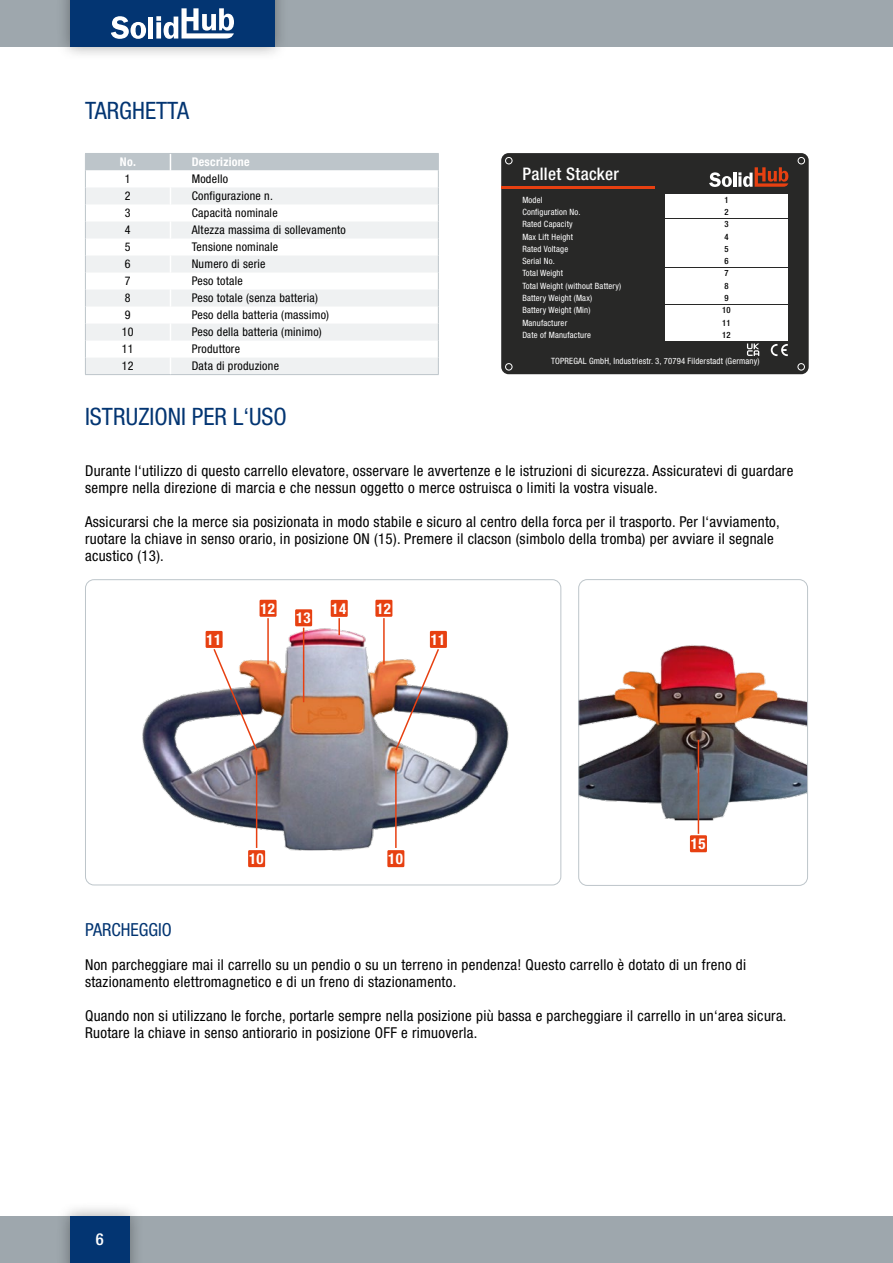
<style>
.page{position:relative;width:893px;height:1263px;background:#fff}
.page>*{position:absolute;margin:0;border:0;box-sizing:border-box;transform-origin:0 0}
.t1{font:condensed 24px "Helvetica Neue LT Pro";color:#033572}
.t2{font:condensed 18px "Helvetica Neue LT Pro";color:#033572}
.t3{font:500 condensed 17.4px "Helvetica Neue LT Pro";letter-spacing:.02em;color:#fff}
.t4{font:500 condensed 16.5px "Helvetica Neue LT Pro";color:#fff}
.t5{font:condensed 15px/17px "Helvetica Neue LT Pro";letter-spacing:.02em;color:#000}
.t6{font:700 condensed 15px "Helvetica Neue LT Pro";letter-spacing:.02em;color:#fff}
.t7{font:condensed 12px "Helvetica Neue LT Pro";letter-spacing:.02em;color:#000}
.t8{font:700 condensed 12px "Helvetica Neue LT Pro";letter-spacing:.02em;color:#fff}
.t9{font:condensed 8.7px/12.3px "Helvetica Neue LT Pro";letter-spacing:.02em;color:#fff}
.t10{font:500 condensed 8.7px/12.3px "Helvetica Neue LT Pro";color:#000}
</style>
<div class="page">
<div style="left:0;top:1216px;width:893px;height:47px;background:#9ea7ad"></div>
<div style="left:0;top:0;width:893px;height:47px;background:#9ea7ad"></div>
<div style="left:56px;top:0;width:233px;height:61px;background:#000;opacity:.35"></div>
<div style="left:70px;top:0;width:204px;height:47px;background:#033572"></div>
<div style="left:56px;top:1202px;width:88px;height:61px;background:#000;opacity:.35"></div>
<div style="left:70px;top:1216px;width:60px;height:47px;background:#033572"></div>
<svg style="left:111px;top:16px;width:35px;height:23px"></svg>
<div style="left:148px;top:17px;width:5px;height:22px;background:#fff"></div>
<svg style="left:156px;top:8px;width:78px;height:31px"></svg>
<img style="left:580px;top:645px;width:226px;height:206px">
<div style="left:578px;top:579px;width:230px;height:307px;border:1px solid #bdc5ca;border-radius:9px"></div>
<img style="left:142px;top:599px;width:367px;height:269px">
<div style="left:85px;top:579px;width:476px;height:306px;border:1px solid #bdc5ca;border-radius:9px"></div>
<div style="left:206px;top:631px;width:17px;height:17px;background:#e74011"></div>
<svg style="left:212px;top:647px;width:47px;height:105px"></svg>
<div style="left:260px;top:600px;width:17px;height:17px;background:#e74011"></div>
<hr style="left:267px;top:618px;width:2px;height:46px;background:#e74011">
<div style="left:295px;top:609px;width:17px;height:17px;background:#e74011"></div>
<hr style="left:303px;top:628px;width:1px;height:74px;background:#e74011">
<div style="left:331px;top:600px;width:17px;height:17px;background:#e74011"></div>
<svg style="left:338px;top:618px;width:2px;height:17px"></svg>
<div style="left:248px;top:850px;width:17px;height:17px;background:#e74011"></div>
<hr style="left:256px;top:767px;width:1px;height:81px;background:#e74011">
<div style="left:690px;top:835px;width:17px;height:17px;background:#e74011"></div>
<hr style="left:698px;top:740px;width:1px;height:94px;background:#e74011">
<div style="left:430px;top:631px;width:17px;height:17px;background:#e74011"></div>
<img style="left:394px;top:647px;width:46px;height:105px">
<div style="left:375px;top:600px;width:17px;height:17px;background:#e74011"></div>
<hr style="left:383px;top:618px;width:2px;height:46px;background:#e74011">
<div style="left:387px;top:850px;width:17px;height:17px;background:#e74011"></div>
<hr style="left:395px;top:767px;width:2px;height:81px;background:#e74011">
<svg style="left:85px;top:153px;width:354px;height:221px"></svg>
<hr style="left:85px;top:374px;width:85px;height:1px;background:#bdc5ca">
<hr style="left:170px;top:374px;width:269px;height:1px;background:#bdc5ca">
<div style="left:501px;top:153px;width:308px;height:221px;background:#282827;border-radius:7px"></div>
<hr style="left:501px;top:186px;width:154px;height:2px;background:#e74011">
<div style="left:665px;top:194px;width:123px;height:12px;background:#fff"></div>
<div style="left:665px;top:231px;width:123px;height:12px;background:#fff"></div>
<div style="left:665px;top:206px;width:123px;height:12px;background:#fff"></div>
<div style="left:665px;top:243px;width:123px;height:12px;background:#fff"></div>
<div style="left:665px;top:268px;width:123px;height:11px;background:#fff"></div>
<div style="left:665px;top:219px;width:123px;height:11px;background:#fff"></div>
<div style="left:665px;top:256px;width:123px;height:11px;background:#fff"></div>
<div style="left:665px;top:280px;width:123px;height:12px;background:#fff"></div>
<div style="left:665px;top:292px;width:123px;height:12px;background:#fff"></div>
<div style="left:665px;top:305px;width:123px;height:11px;background:#fff"></div>
<div style="left:665px;top:317px;width:123px;height:12px;background:#fff"></div>
<div style="left:665px;top:329px;width:123px;height:12px;background:#fff"></div>
<svg style="left:771px;top:344px;width:17px;height:12px"></svg>
<svg style="left:747px;top:344px;width:12px;height:12px"></svg>
<svg style="left:709px;top:172px;width:23px;height:15px"></svg>
<hr style="left:733px;top:173px;width:3px;height:14px;background:#fff">
<svg style="left:738px;top:167px;width:50px;height:20px"></svg>
<div style="left:505px;top:157px;width:7px;height:7px;border:1px solid #fff;border-radius:50%"></div>
<div style="left:798px;top:157px;width:7px;height:7px;border:1px solid #fff;border-radius:50%"></div>
<div style="left:505px;top:363px;width:7px;height:7px;border:1px solid #fff;border-radius:50%"></div>
<div style="left:797px;top:363px;width:8px;height:7px;border:1px solid #fff;border-radius:50%"></div>
<h1 class="t1" style="left:85px;top:96px;width:106px">TARGHETTA</h1>
<p class="t8" style="left:120px;top:155px;width:18px">No.</p>
<p class="t8" style="left:192px;top:155px;width:59px">Descrizione</p>
<p class="t7" style="left:125px;top:172px;width:7px">1</p>
<p class="t7" style="left:192px;top:172px;width:38px">Modello</p>
<p class="t7" style="left:125px;top:189px;width:7px">2</p>
<p class="t7" style="left:192px;top:189px;width:83px">Configurazione n.</p>
<p class="t7" style="left:125px;top:206px;width:7px">3</p>
<p class="t7" style="left:192px;top:206px;width:87px">Capacità nominale</p>
<p class="t7" style="left:125px;top:223px;width:7px">4</p>
<p class="t7" style="left:192px;top:223px;width:156px">Altezza massima di sollevamento</p>
<p class="t7" style="left:125px;top:240px;width:7px">5</p>
<p class="t7" style="left:192px;top:240px;width:88px">Tensione nominale</p>
<p class="t7" style="left:125px;top:257px;width:7px">6</p>
<p class="t7" style="left:192px;top:257px;width:75px">Numero di serie</p>
<p class="t7" style="left:125px;top:274px;width:7px">7</p>
<p class="t7" style="left:192px;top:274px;width:53px">Peso totale</p>
<p class="t7" style="left:125px;top:291px;width:7px">8</p>
<p class="t7" style="left:192px;top:291px;width:128px">Peso totale (senza batteria)</p>
<p class="t7" style="left:125px;top:308px;width:7px">9</p>
<p class="t7" style="left:192px;top:308px;width:139px">Peso della batteria (massimo)</p>
<p class="t7" style="left:122px;top:325px;width:13px">10</p>
<p class="t7" style="left:192px;top:325px;width:132px">Peso della batteria (minimo)</p>
<p class="t7" style="left:122px;top:342px;width:13px">11</p>
<p class="t7" style="left:192px;top:342px;width:50px">Produttore</p>
<p class="t7" style="left:122px;top:359px;width:13px">12</p>
<p class="t7" style="left:192px;top:359px;width:89px">Data di produzione</p>
<h1 class="t1" style="left:85px;top:403px;width:203px">ISTRUZIONI PER L‘USO</h1>
<p class="t3" style="left:522px;top:163px;width:98px">Pallet Stacker</p>
<p class="t9" style="left:522px;top:193px;width:22px">Model</p>
<p class="t9" style="left:522px;top:230px;width:52px">Max Lift Height</p>
<p class="t10" style="left:724px;top:193px;width:6px">1</p>
<p class="t10" style="left:724px;top:230px;width:6px">4</p>
<p class="t9" style="left:522px;top:206px;width:60px">Configuration No.</p>
<p class="t9" style="left:522px;top:242px;width:47px">Rated Voltage</p>
<p class="t9" style="left:522px;top:267px;width:42px">Total Weight</p>
<p class="t10" style="left:724px;top:206px;width:6px">2</p>
<p class="t10" style="left:724px;top:242px;width:6px">5</p>
<p class="t10" style="left:724px;top:267px;width:6px">7</p>
<p class="t9" style="left:522px;top:218px;width:52px">Rated Capacity</p>
<p class="t9" style="left:522px;top:255px;width:34px">Serial No.</p>
<p class="t9" style="left:522px;top:279px;width:100px">Total Weight (without Battery)<br>Battery Weight (Max)<br>Battery Weight (Min)<br>Manufacturer<br>Date of Manufacture</p>
<p class="t9" style="left:551px;top:354px;width:210px">TOPREGAL GmbH, Industriestr. 3, 70794 Filderstadt (Germany)</p>
<p class="t10" style="left:724px;top:218px;width:6px">3</p>
<p class="t10" style="left:724px;top:255px;width:6px">6</p>
<p class="t10" style="left:722px;top:279px;width:10px">8<br>9<br>10<br>11<br>12</p>
<p class="t5" style="left:85px;top:462px;width:710px">Durante l‘utilizzo di questo carrello elevatore, osservare le avvertenze e le istruzioni di sicurezza. Assicuratevi di guardare sempre nella direzione di marcia e che nessun oggetto o merce ostruisca o limiti la vostra visuale.</p>
<p class="t5" style="left:85px;top:513px;width:696px">Assicurarsi che la merce sia posizionata in modo stabile e sicuro al centro della forca per il trasporto. Per l‘avviamento, ruotare la chiave in senso orario, in posizione ON (15). Premere il clacson (simbolo della tromba) per avviare il segnale acustico (13).</p>
<p class="t6" style="left:206px;top:630px;width:16px">11</p>
<p class="t6" style="left:260px;top:599px;width:16px">12</p>
<p class="t6" style="left:296px;top:609px;width:16px">13</p>
<p class="t6" style="left:332px;top:599px;width:16px">14</p>
<p class="t6" style="left:376px;top:599px;width:16px">12</p>
<p class="t6" style="left:431px;top:630px;width:16px">11</p>
<p class="t6" style="left:249px;top:850px;width:16px">10</p>
<p class="t6" style="left:388px;top:850px;width:16px">10</p>
<p class="t6" style="left:691px;top:835px;width:16px">15</p>
<p class="t2" style="left:85px;top:918px;width:88px">PARCHEGGIO</p>
<p class="t5" style="left:85px;top:956px;width:663px">Non parcheggiare mai il carrello su un pendio o su un terreno in pendenza! Questo carrello è dotato di un freno di stazionamento elettromagnetico e di un freno di stazionamento.</p>
<p class="t5" style="left:85px;top:1007px;width:703px">Quando non si utilizzano le forche, portarle sempre nella posizione più bassa e parcheggiare il carrello in un‘area sicura.<br>Ruotare la chiave in senso antiorario in posizione OFF e rimuoverla.</p>
<p class="t4" style="left:96px;top:1229px;width:9px">6</p>
</div>
